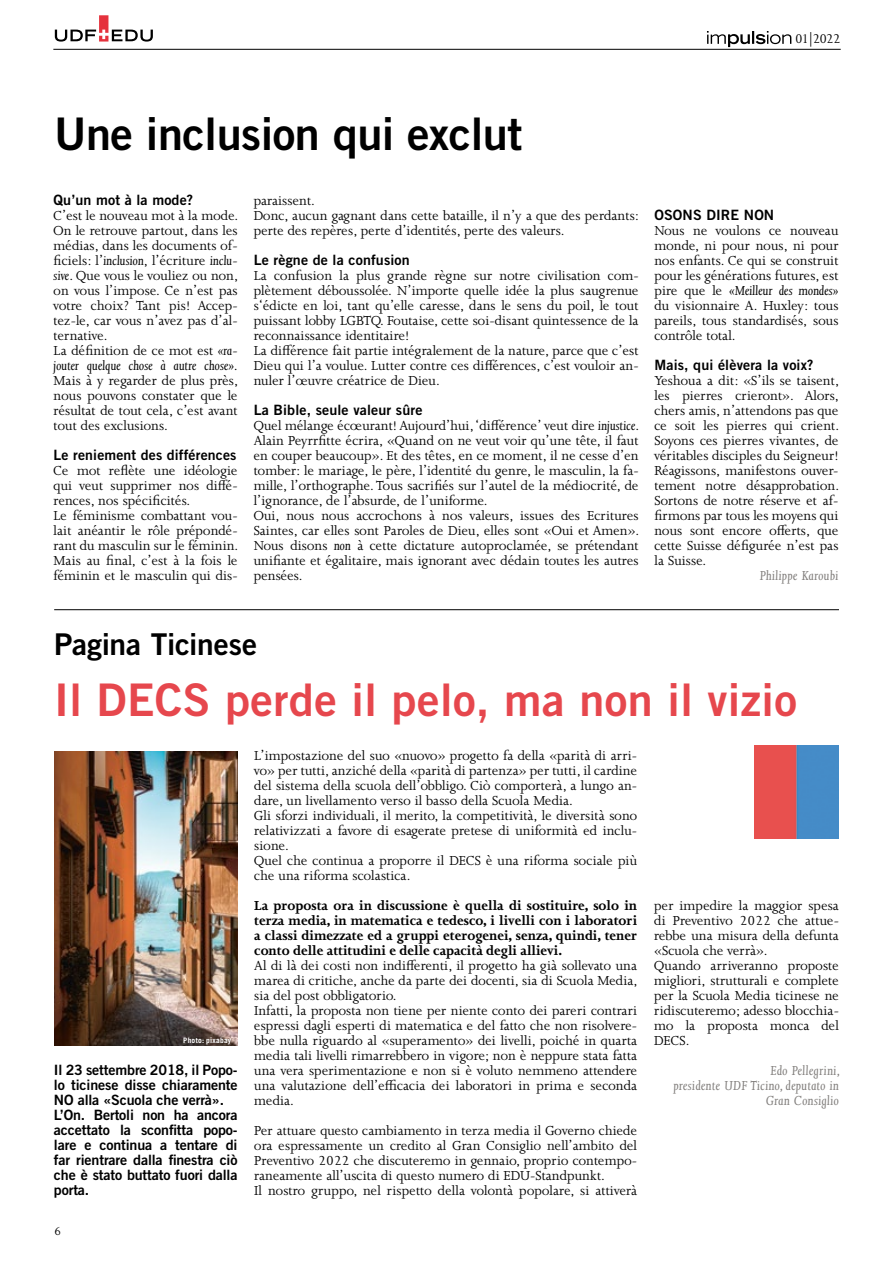
<style>
.page{position:relative;width:893px;height:1263px;background:#fff}
.page>*{position:absolute;margin:0;border:0;box-sizing:border-box;transform-origin:0 0}
.t1{font:45px "Trade Gothic LT Std Bd 2";letter-spacing:.01em;color:#e6474d}
.t2{font:45px "Trade Gothic LT Std Bd 2";letter-spacing:-.01em;color:#000}
.t3{font:30px "Trade Gothic LT Std Bd 2";letter-spacing:-.01em;color:#000}
.t4{font:15px/15px "Joanna MT Std";color:#000}
.t5{font:700 15px/15px "Joanna MT Std";color:#000;text-align:justify}
.t6{font:italic 15px/15px "Joanna MT Std";letter-spacing:.02em;color:#7f7c7a;text-align:right}
.t7{font:14.55px "Joanna MT Std";letter-spacing:-.06em;color:#000}
.t8{font:14.25px/15px "Trade Gothic LT Std Bd 2";letter-spacing:-.01em;color:#000}
.t9{font:14.25px "Trade Gothic LT Std Bd 2";letter-spacing:.01em;color:#000}
.t10{font:13.35px "Joanna MT Std";color:#000}
.t11{font:700 7.5px "Trade Gothic LT Std";letter-spacing:.035em;color:#fff}
.s1{font-style:italic}
</style>
<div class="page">
<svg style="left:54px;top:15px;width:99px;height:27px"></svg>
<svg style="left:707px;top:31px;width:84px;height:16px"></svg>
<hr style="left:53px;top:49px;width:788px;height:1px;background:#000">
<img style="left:754px;top:745px;width:85px;height:94px">
<img style="left:54px;top:751px;width:183px;height:294px">
<hr style="left:54px;top:609px;width:785px;height:1px;background:#000">
<p class="t7" style="left:795px;top:31px;width:47px">01|2022</p>
<h1 class="t2" style="left:54px;top:106px;width:470px">Une inclusion qui exclut</h1>
<p class="t9" style="left:54px;top:191px;width:141px">Qu’un mot à la mode?</p>
<p class="t4" style="left:54px;top:208px;width:186px">C’est le nouveau mot à la mode.<br>On le retrouve partout, dans les médias, dans les documents of&shy;ficiels: l’<span class="s1">inclusion</span>, l’écriture <span class="s1">inclu&shy;sive</span>. Que vous le vouliez ou non, on vous l’impose. Ce n’est pas votre choix? Tant pis! Accep&shy;tez-le, car vous n’avez pas d’al&shy;ternative.<br>La définition de ce mot est <span class="s1">«ra&shy;jouter quelque chose à autre chose».</span></p>
<p class="t4" style="left:54px;top:373px;width:186px;text-align:justify">Mais à y regarder de plus près, nous pouvons constater que le résultat de tout cela, c’est avant tout des exclusions.</p>
<p class="t9" style="left:54px;top:446px;width:184px">Le reniement des différences</p>
<p class="t4" style="left:54px;top:463px;width:186px">Ce mot reflète une idéologie qui veut supprimer nos diffé&shy;rences, nos spécificités.<br>Le féminisme combattant vou&shy;lait anéantir le rôle prépondé&shy;rant du masculin sur le féminin.<br>Mais au final, c’est à la fois le féminin et le masculin qui dis-</p>
<p class="t4" style="left:254px;top:193px;width:387px">paraissent.<br>Donc, aucun gagnant dans cette bataille, il n’y a que des perdants: perte des repères, perte d’identités, perte des valeurs.</p>
<p class="t9" style="left:254px;top:251px;width:158px">Le règne de la confusion</p>
<p class="t4" style="left:254px;top:268px;width:387px">La confusion la plus grande règne sur notre civilisation com&shy;plètement déboussolée. N’importe quelle idée la plus saugrenue s‘édicte en loi, tant qu’elle caresse, dans le sens du poil, le tout puissant lobby LGBTQ. Foutaise, cette soi-disant quintessence de la reconnaissance identitaire!<br>La différence fait partie intégralement de la nature, parce que c’est Dieu qui l’a voulue. Lutter contre ces différences, c’est vouloir an&shy;nuler l’œuvre créatrice de Dieu.</p>
<p class="t9" style="left:254px;top:401px;width:170px">La Bible, seule valeur sûre</p>
<p class="t4" style="left:254px;top:418px;width:387px">Quel mélange écœurant! Aujourd’hui, ‘différence’ veut dire <span class="s1">injustice</span>.<br>Alain Peyrrfitte écrira, «Quand on ne veut voir qu’une tête, il faut en couper beaucoup». Et des têtes, en ce moment, il ne cesse d’en tomber: le mariage, le père, l’identité du genre, le masculin, la fa&shy;mille, l’orthographe. Tous sacrifiés sur l’autel de la médiocrité, de l’ignorance, de l’absurde, de l’uniforme.<br>Oui, nous nous accrochons à nos valeurs, issues des Ecritures Saintes, car elles sont Paroles de Dieu, elles sont «Oui et Amen».<br>Nous disons <span class="s1">non</span> à cette dictature autoproclamée, se prétendant unifiante et égalitaire, mais ignorant avec dédain toutes les autres pensées.</p>
<p class="t9" style="left:654px;top:206px;width:121px">OSONS DIRE NON</p>
<p class="t4" style="left:654px;top:223px;width:186px;text-align:justify">Nous ne voulons ce nouveau monde, ni pour nous, ni pour nos enfants. Ce qui se construit pour les générations futures, est pire que le <span class="s1">«Meilleur des mondes» </span>du visionnaire A. Huxley: tous pareils, tous standardisés, sous contrôle total.</p>
<p class="t9" style="left:654px;top:356px;width:161px">Mais, qui élèvera la voix?</p>
<p class="t4" style="left:654px;top:373px;width:186px;text-align:justify">Yeshoua a dit: «S’ils se taisent, les pierres crieront». Alors, chers amis, n’attendons pas que ce soit les pierres qui crient.<br>Soyons ces pierres vivantes, de véritables disciples du Seigneur!<br>Réagissons, manifestons ouver&shy;tement notre désapprobation.<br>Sortons de notre réserve et af&shy;firmons par tous les moyens qui nous sont encore offerts, que cette Suisse défigurée n’est pas la Suisse.</p>
<p class="t6" style="left:760px;top:568px;width:80px">Philippe Karoubi</p>
<h2 class="t3" style="left:54px;top:626px;width:205px">Pagina Ticinese</h2>
<h1 class="t1" style="left:54px;top:672px;width:744px">Il DECS perde il pelo, ma non il vizio</h1>
<p class="t11" style="left:183px;top:1036px;width:50px">Photo: pixabay</p>
<p class="t8" style="left:54px;top:1062px;width:185px">Il 23 settembre 2018, il Popo&shy;lo ticinese disse chiaramente<br>NO alla «Scuola che verrà».<br>L’On. Bertoli non ha ancora accettato la sconfitta popo&shy;lare e continua a tentare di far rientrare dalla finestra ciò che è stato buttato fuori dalla porta.</p>
<p class="t10" style="left:54px;top:1224px;width:8px">6</p>
<p class="t4" style="left:254px;top:748px;width:384px">L’impostazione del suo «nuovo» progetto fa della «parità di arri&shy;vo» per tutti, anziché della «parità di partenza» per tutti, il cardine del sistema della scuola dell’obbligo. Ciò comporterà, a lungo an&shy;dare, un livellamento verso il basso della Scuola Media.<br>Gli sforzi individuali, il merito, la competitività, le diversità sono relativizzati a favore di esagerate pretese di uniformità ed inclu&shy;sione.<br>Quel che continua a proporre il DECS è una riforma sociale più che una riforma scolastica.</p>
<p class="t5" style="left:254px;top:898px;width:384px">La proposta ora in discussione è quella di sostituire, solo in terza media, in matematica e tedesco, i livelli con i laboratori a classi dimezzate ed a gruppi eterogenei, senza, quindi, tener conto delle attitudini e delle capacità degli allievi.</p>
<p class="t4" style="left:254px;top:958px;width:385px">Al di là dei costi non indifferenti, il progetto ha già sollevato una marea di critiche, anche da parte dei docenti, sia di Scuola Media, sia del post obbligatorio.<br>Infatti, la proposta non tiene per niente conto dei pareri contrari espressi dagli esperti di matematica e del fatto che non risolvere&shy;bbe nulla riguardo al «superamento» dei livelli, poiché in quarta media tali livelli rimarrebbero in vigore; non è neppure stata fatta una vera sperimentazione e non si è voluto nemmeno attendere una valutazione dell’efficacia dei laboratori in prima e seconda media.</p>
<p class="t4" style="left:254px;top:1123px;width:384px">Per attuare questo cambiamento in terza media il Governo chiede ora espressamente un credito al Gran Consiglio nell’ambito del Preventivo 2022 che discuteremo in gennaio, proprio contempo&shy;raneamente all’uscita di questo numero di EDU-Standpunkt.<br>Il nostro gruppo, nel rispetto della volontà popolare, si attiverà</p>
<p class="t4" style="left:654px;top:898px;width:186px">per impedire la maggior spesa di Preventivo 2022 che attue&shy;rebbe una misura della defunta «Scuola che verrà».<br>Quando arriveranno proposte migliori, strutturali e complete per la Scuola Media ticinese ne ridiscuteremo; adesso blocchia&shy;mo la proposta monca del<br>DECS.</p>
<p class="t6" style="left:674px;top:1063px;width:168px">Edo Pellegrini,<br>presidente UDF Ticino, deputato in<br>Gran Consiglio</p>
</div>
